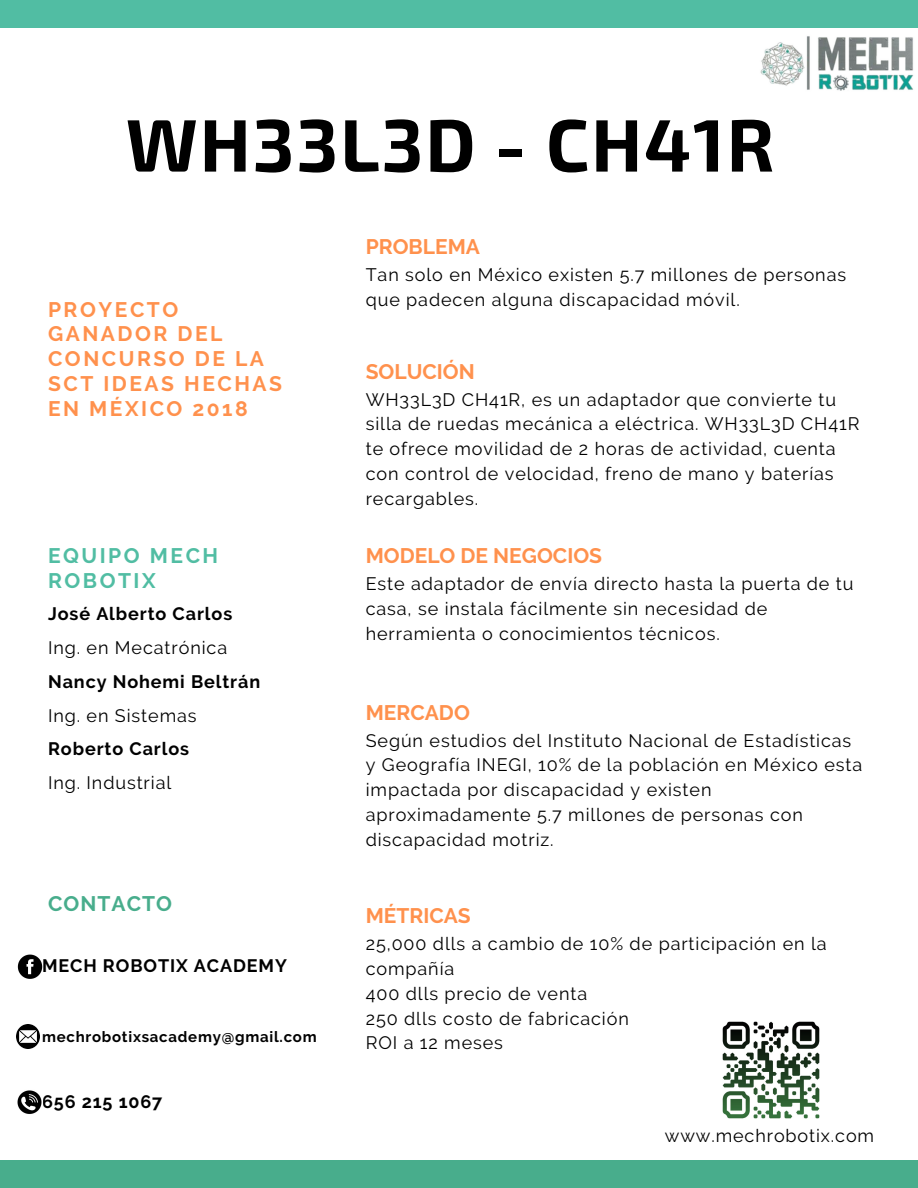
<style>
.page{position:relative;width:918px;height:1188px;background:#fff}
.page>*{position:absolute;margin:0;border:0;box-sizing:border-box;transform-origin:0 0}
.t1{font:700 74.25px "Exo 2";letter-spacing:.025em;color:#000}
.t2{font:700 21px/24.8px "Raleway";letter-spacing:.12em;color:#ff914d}
.t3{font:700 21px "Raleway";color:#ff914d}
.t4{font:700 21px/24.8px "Raleway";letter-spacing:.12em;color:#51bda3}
.t5{font:700 21px "Raleway";letter-spacing:.05em;color:#48ad8c}
.t6{font:18px/24.8px "Raleway";letter-spacing:.05em;color:#000}
.t7{font:700 18px "Raleway";letter-spacing:.05em;color:#000}
.t8{font:700 15px "Raleway";letter-spacing:.05em;color:#000}
</style>
<div class="page">
<div style="left:0;top:0;width:918px;height:28px;background:#51bda3"></div>
<div style="left:0;top:1160px;width:918px;height:28px;background:#48ad8c"></div>
<img style="left:760px;top:36px;width:154px;height:55px">
<img style="left:17px;top:954px;width:26px;height:25px">
<img style="left:16px;top:1025px;width:24px;height:23px">
<img style="left:18px;top:1090px;width:24px;height:24px">
<img style="left:722px;top:1021px;width:98px;height:98px">
<h1 class="t1" style="left:126px;top:97px;width:650px">WH33L3D - CH41R</h1>
<p class="t2" style="left:48px;top:297px;width:236px">PROYECTO<br>GANADOR DEL<br>CONCURSO DE LA<br>SCT IDEAS HECHAS<br>EN MÉXICO 2018</p>
<p class="t4" style="left:48px;top:544px;width:172px">EQUIPO MECH<br>ROBOTIX</p>
<p class="t7" style="left:48px;top:604px;width:186px">José Alberto Carlos</p>
<p class="t6" style="left:48px;top:635px;width:181px">Ing. en Mecatrónica</p>
<p class="t7" style="left:48px;top:671px;width:214px">Nancy Nohemi Beltrán</p>
<p class="t6" style="left:48px;top:703px;width:150px">Ing. en Sistemas</p>
<p class="t7" style="left:48px;top:739px;width:143px">Roberto Carlos</p>
<p class="t6" style="left:48px;top:770px;width:125px">Ing. Industrial</p>
<p class="t5" style="left:48px;top:891px;width:125px">CONTACTO</p>
<p class="t7" style="left:42px;top:955px;width:246px">MECH ROBOTIX ACADEMY</p>
<p class="t8" style="left:42px;top:1028px;width:276px">mechrobotixsacademy@gmail.com</p>
<p class="t7" style="left:42px;top:1091px;width:122px">656 215 1067</p>
<p class="t3" style="left:366px;top:234px;width:116px">PROBLEMA</p>
<p class="t6" style="left:366px;top:262px;width:482px">Tan solo en México existen 5.7 millones de personas que padecen alguna discapacidad móvil.</p>
<p class="t3" style="left:366px;top:359px;width:111px">SOLUCIÓN</p>
<p class="t6" style="left:366px;top:387px;width:495px">WH33L3D CH41R, es un adaptador que convierte tu silla de ruedas mecánica a eléctrica. WH33L3D CH41R te ofrece movilidad de 2 horas de actividad, cuenta con control de velocidad, freno de mano y baterías recargables.</p>
<p class="t3" style="left:366px;top:544px;width:238px">MODELO DE NEGOCIOS</p>
<p class="t6" style="left:366px;top:572px;width:489px">Este adaptador de envía directo hasta la puerta de tu casa, se instala fácilmente sin necesidad de herramienta o conocimientos técnicos.</p>
<p class="t3" style="left:366px;top:700px;width:106px">MERCADO</p>
<p class="t6" style="left:366px;top:728px;width:498px">Según estudios del Instituto Nacional de Estadísticas y Geografía INEGI, 10% de la población en México esta impactada por discapacidad y existen aproximadamente 5.7 millones de personas con discapacidad motriz.</p>
<p class="t3" style="left:366px;top:904px;width:107px">MÉTRICAS</p>
<p class="t6" style="left:366px;top:932px;width:463px">25,000 dlls a cambio de 10% de participación en la compañía<br>400 dlls precio de venta<br>250 dlls costo de fabricación<br>ROI a 12 meses</p>
<p class="t6" style="left:665px;top:1123px;width:211px">www.mechrobotix.com</p>
</div>
